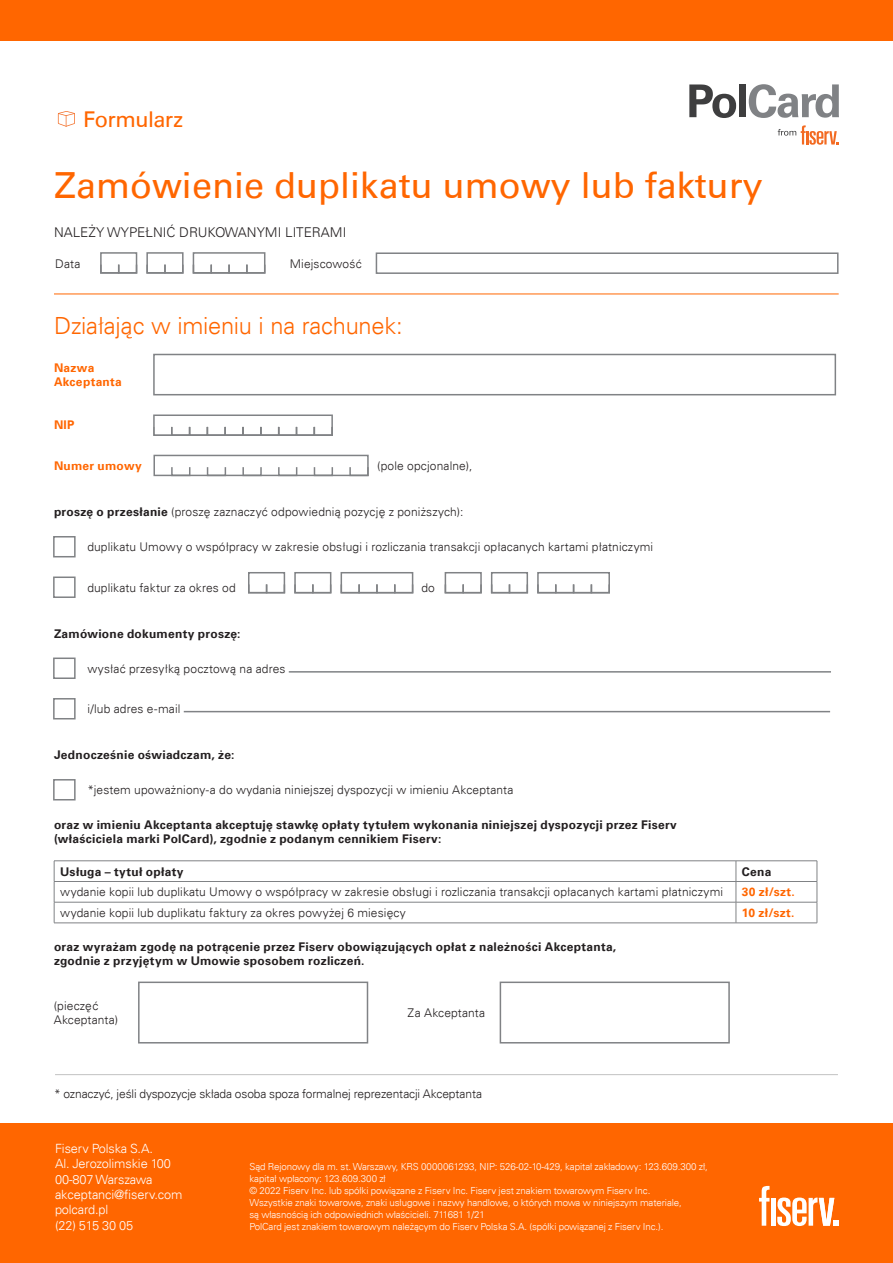
<style>
.page{position:relative;width:893px;height:1263px;background:#fff}
.page>*{position:absolute;margin:0;border:0;box-sizing:border-box;transform-origin:0 0}
.Body_Copy_-_8__no_Ke{font:36px "Univers For Fiserv 55";color:#f60}
.Bullet_Point_-_12{font:300 23.7px "Univers For Fiserv 45";letter-spacing:-.01em;color:#f60}
.Document_Type{font:21.75px "Univers For Fiserv 55";letter-spacing:-.03em;color:#f60}
.Body_Copy_-_8__no_Ke-2{font:300 13.5px "Univers For Fiserv 45";color:#231f20}
.t1{font:300 12.75px "Univers For Fiserv 45";letter-spacing:-.01em;color:#fff}
.Bullet_Point_-_12-2{font:300 12px/14.4px "Univers For Fiserv 45";letter-spacing:.01em;color:#231f20}
.Bullet_Point_-_12-3{font:700 12px/14.4px "Univers For Fiserv 65";letter-spacing:.02em;color:#231f20}
.Boilerplate{font:300 12px "Univers For Fiserv 45";letter-spacing:-.01em;color:#231f20}
.Bullet_Point_-_12-4{font:700 12px/14.4px "Univers For Fiserv 65";letter-spacing:.025em;color:#f60}
.t2{font:300 9.75px/12px "Univers For Fiserv 45";letter-spacing:-.01em;color:#fff}
.s1{font-family:"Univers For Fiserv 65";font-weight:700}
</style>
<div class="page">
<div style="left:171px;top:466px;width:19px;height:10px;border:2px solid #808285"></div>
<div style="left:242px;top:466px;width:20px;height:10px;border:2px solid #808285"></div>
<div style="left:278px;top:466px;width:19px;height:10px;border:2px solid #808285"></div>
<div style="left:349px;top:466px;width:20px;height:10px;border:2px solid #808285"></div>
<div style="left:153px;top:455px;width:216px;height:21px;border:2px solid #808285"></div>
<div style="left:0;top:0;width:893px;height:40px;background:#f60"></div>
<svg style="left:778px;top:125px;width:61px;height:20px"></svg>
<svg style="left:689px;top:84px;width:47px;height:34px"></svg>
<div style="left:739px;top:84px;width:7px;height:33px;background:#3e3e3f"></div>
<svg style="left:749px;top:84px;width:90px;height:34px"></svg>
<svg style="left:58px;top:111px;width:17px;height:16px"></svg>
<hr style="left:289px;top:671px;width:542px;height:2px;background:#808285">
<hr style="left:184px;top:711px;width:646px;height:1px;background:#808285">
<div style="left:53px;top:536px;width:23px;height:21px;border:2px solid #808285"></div>
<div style="left:53px;top:657px;width:23px;height:22px;border:2px solid #808285"></div>
<div style="left:53px;top:779px;width:23px;height:21px;border:2px solid #808285"></div>
<div style="left:53px;top:698px;width:23px;height:21px;border:2px solid #808285"></div>
<div style="left:53px;top:576px;width:23px;height:22px;border:2px solid #808285"></div>
<div style="left:153px;top:354px;width:683px;height:41px;border:2px solid #808285"></div>
<hr style="left:54px;top:294px;width:785px;height:1px;background:#f60">
<hr style="left:54px;top:860px;width:682px;height:1px;background:#808285">
<hr style="left:736px;top:860px;width:81px;height:1px;background:#808285">
<hr style="left:54px;top:881px;width:682px;height:1px;background:#808285">
<hr style="left:736px;top:881px;width:81px;height:1px;background:#808285">
<hr style="left:54px;top:902px;width:682px;height:1px;background:#808285">
<svg style="left:54px;top:861px;width:1px;height:62px"></svg>
<hr style="left:736px;top:902px;width:81px;height:1px;background:#808285">
<svg style="left:736px;top:861px;width:1px;height:62px"></svg>
<svg style="left:817px;top:861px;width:1px;height:62px"></svg>
<hr style="left:54px;top:923px;width:682px;height:1px;background:#808285">
<hr style="left:736px;top:923px;width:81px;height:1px;background:#808285">
<div style="left:0;top:1123px;width:893px;height:140px;background:#f60"></div>
<svg style="left:777px;top:1197px;width:62px;height:29px"></svg>
<div style="left:771px;top:1198px;width:5px;height:28px;background:#fff"></div>
<svg style="left:759px;top:1186px;width:10px;height:40px"></svg>
<div style="left:138px;top:981px;width:230px;height:62px;border:2px solid #808285"></div>
<div style="left:500px;top:981px;width:230px;height:62px;border:2px solid #808285"></div>
<hr style="left:55px;top:1074px;width:783px;height:1px;background:#c2c2c2">
<div style="left:376px;top:252px;width:462px;height:22px;border:2px solid #808285"></div>
<div style="left:118px;top:264px;width:19px;height:10px;border:2px solid #808285"></div>
<div style="left:100px;top:252px;width:37px;height:22px;border:2px solid #808285"></div>
<div style="left:164px;top:264px;width:20px;height:10px;border:2px solid #808285"></div>
<div style="left:210px;top:264px;width:20px;height:10px;border:2px solid #808285"></div>
<div style="left:246px;top:264px;width:19px;height:10px;border:2px solid #808285"></div>
<div style="left:146px;top:252px;width:38px;height:22px;border:2px solid #808285"></div>
<div style="left:193px;top:252px;width:72px;height:22px;border:2px solid #808285"></div>
<div style="left:266px;top:584px;width:19px;height:9px;border:2px solid #808285"></div>
<div style="left:248px;top:572px;width:37px;height:21px;border:2px solid #808285"></div>
<div style="left:312px;top:584px;width:19px;height:9px;border:2px solid #808285"></div>
<div style="left:358px;top:584px;width:20px;height:9px;border:2px solid #808285"></div>
<div style="left:394px;top:584px;width:19px;height:9px;border:2px solid #808285"></div>
<div style="left:294px;top:572px;width:37px;height:21px;border:2px solid #808285"></div>
<div style="left:341px;top:572px;width:72px;height:21px;border:2px solid #808285"></div>
<div style="left:462px;top:584px;width:20px;height:9px;border:2px solid #808285"></div>
<div style="left:445px;top:572px;width:37px;height:21px;border:2px solid #808285"></div>
<div style="left:573px;top:584px;width:19px;height:9px;border:2px solid #808285"></div>
<div style="left:555px;top:584px;width:19px;height:9px;border:2px solid #808285"></div>
<div style="left:491px;top:572px;width:37px;height:21px;border:2px solid #808285"></div>
<div style="left:537px;top:572px;width:73px;height:21px;border:2px solid #808285"></div>
<div style="left:153px;top:414px;width:180px;height:22px;border:2px solid #808285"></div>
<div style="left:171px;top:426px;width:19px;height:10px;border:2px solid #808285"></div>
<div style="left:189px;top:426px;width:19px;height:10px;border:2px solid #808285"></div>
<div style="left:207px;top:426px;width:19px;height:10px;border:2px solid #808285"></div>
<div style="left:224px;top:426px;width:20px;height:10px;border:2px solid #808285"></div>
<div style="left:242px;top:426px;width:20px;height:10px;border:2px solid #808285"></div>
<div style="left:260px;top:426px;width:19px;height:10px;border:2px solid #808285"></div>
<div style="left:278px;top:426px;width:19px;height:10px;border:2px solid #808285"></div>
<div style="left:296px;top:426px;width:19px;height:10px;border:2px solid #808285"></div>
<div style="left:314px;top:426px;width:19px;height:10px;border:2px solid #808285"></div>
<p class="Document_Type" style="left:83px;top:106px;width:101px">Formularz</p>
<p class="Body_Copy_-_8__no_Ke" style="left:54px;top:163px;width:710px">Zamówienie duplikatu umowy lub faktury</p>
<p class="Body_Copy_-_8__no_Ke-2" style="left:54px;top:224px;width:294px">NALEŻY WYPEŁNIĆ DRUKOWANYMI LITERAMI</p>
<p class="Bullet_Point_-_12-2" style="left:55px;top:256px;width:27px">Data</p>
<p class="Bullet_Point_-_12-2" style="left:290px;top:256px;width:74px">Miejscowość</p>
<p class="Bullet_Point_-_12" style="left:54px;top:311px;width:350px">Działając w imieniu i na rachunek:</p>
<p class="Bullet_Point_-_12-4" style="left:54px;top:360px;width:69px">Nazwa<br>Akceptanta</p>
<p class="Bullet_Point_-_12-4" style="left:54px;top:418px;width:22px">NIP</p>
<p class="Bullet_Point_-_12-4" style="left:54px;top:458px;width:89px">Numer umowy</p>
<p class="Bullet_Point_-_12-2" style="left:377px;top:458px;width:97px">(pole opcjonalne),</p>
<p class="Bullet_Point_-_12-2" style="left:54px;top:505px;width:411px"><span class="s1">proszę o przesłanie</span> (proszę zaznaczyć odpowiednią pozycję z poniższych):</p>
<p class="Bullet_Point_-_12-2" style="left:87px;top:540px;width:567px">duplikatu Umowy o współpracy w zakresie obsługi i rozliczania transakcji opłacanych kartami płatniczymi</p>
<p class="Bullet_Point_-_12-2" style="left:87px;top:580px;width:150px">duplikatu faktur za okres od</p>
<p class="Bullet_Point_-_12-2" style="left:421px;top:580px;width:15px">do</p>
<p class="Bullet_Point_-_12-3" style="left:54px;top:626px;width:188px">Zamówione dokumenty proszę:</p>
<p class="Bullet_Point_-_12-2" style="left:87px;top:661px;width:200px">wysłać przesyłką pocztową na adres</p>
<p class="Bullet_Point_-_12-2" style="left:87px;top:702px;width:95px">i/lub adres e-mail</p>
<p class="Bullet_Point_-_12-3" style="left:54px;top:748px;width:182px">Jednocześnie oświadczam, że:</p>
<p class="Bullet_Point_-_12-2" style="left:87px;top:783px;width:428px">*jestem upoważniony-a do wydania niniejszej dyspozycji w imieniu Akceptanta</p>
<p class="Bullet_Point_-_12-3" style="left:54px;top:817px;width:624px">oraz w imieniu Akceptanta akceptuję stawkę opłaty tytułem wykonania niniejszej dyspozycji przez Fiserv</p>
<p class="Bullet_Point_-_12-3" style="left:54px;top:832px;width:389px">(właściciela marki PolCard), zgodnie z podanym cennikiem Fiserv:</p>
<p class="Bullet_Point_-_12-3" style="left:60px;top:864px;width:125px">Usługa – tytuł opłaty</p>
<p class="Bullet_Point_-_12-3" style="left:742px;top:864px;width:31px">Cena</p>
<p class="Bullet_Point_-_12-2" style="left:60px;top:885px;width:664px">wydanie kopii lub duplikatu Umowy o współpracy w zakresie obsługi i rozliczania transakcji opłacanych kartami płatniczymi</p>
<p class="Bullet_Point_-_12-4" style="left:742px;top:885px;width:54px">30 zł/szt.</p>
<p class="Bullet_Point_-_12-2" style="left:60px;top:905px;width:347px">wydanie kopii lub duplikatu faktury za okres powyżej 6 miesięcy</p>
<p class="Bullet_Point_-_12-4" style="left:742px;top:905px;width:54px">10 zł/szt.</p>
<p class="Bullet_Point_-_12-3" style="left:54px;top:939px;width:564px">oraz wyrażam zgodę na potrącenie przez Fiserv obowiązujących opłat z należności Akceptanta, zgodnie z przyjętym w Umowie sposobem rozliczeń.</p>
<p class="Bullet_Point_-_12-2" style="left:54px;top:998px;width:66px">(pieczęć<br>Akceptanta)</p>
<p class="Bullet_Point_-_12-2" style="left:408px;top:1005px;width:79px">Za Akceptanta</p>
<p class="Boilerplate" style="left:54px;top:1086px;width:430px">* oznaczyć, jeśli dyspozycje składa osoba spoza formalnej reprezentacji Akceptanta</p>
<p class="t1" style="left:55px;top:1141px;width:99px">Fiserv Polska S.A.</p>
<p class="t1" style="left:55px;top:1156px;width:117px">Al. Jerozolimskie 100</p>
<p class="t1" style="left:55px;top:1171px;width:99px">00-807 Warszawa</p>
<p class="t1" style="left:55px;top:1187px;width:129px">akceptanci@fiserv.com</p>
<p class="t1" style="left:55px;top:1202px;width:55px">polcard.pl</p>
<p class="t1" style="left:55px;top:1217px;width:80px">(22) 515 30 05</p>
<p class="t2" style="left:250px;top:1160px;width:460px">Sąd Rejonowy dla m. st. Warszawy, KRS 0000061293, NIP: 526-02-10-429, kapitał zakładowy: 123.609.300 zł, kapitał wpłacony: 123.609.300 zł</p>
<p class="t2" style="left:250px;top:1184px;width:402px">© 2022 Fiserv Inc. lub spółki powiązane z Fiserv Inc. Fiserv jest znakiem towarowym Fiserv Inc.</p>
<p class="t2" style="left:250px;top:1196px;width:434px">Wszystkie znaki towarowe, znaki usługowe i nazwy handlowe, o których mowa w niniejszym materiale, są własnością ich odpowiednich właścicieli. 711681 1/21</p>
<p class="t2" style="left:250px;top:1220px;width:415px">PolCard jest znakiem towarowym należącym do Fiserv Polska S.A. (spółki powiązanej z Fiserv Inc.).</p>
</div>
